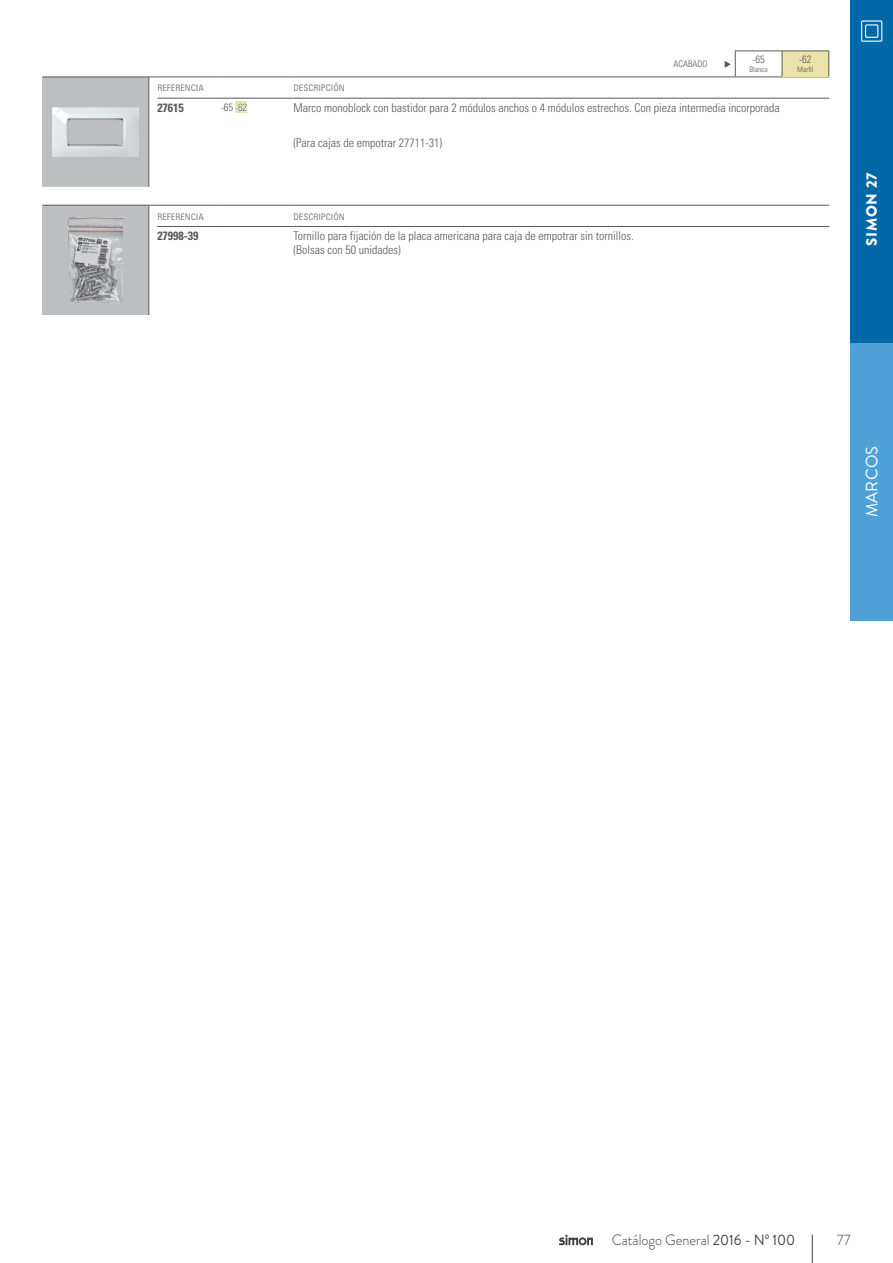
<style>
.page{position:relative;width:893px;height:1263px;background:#fff}
.page>*{position:absolute;margin:0;border:0;box-sizing:border-box;transform-origin:0 0}
.t1{font:16.5px "Brandon Grotesque";letter-spacing:.02em;color:#fff}
.t2{font:300 15px "Brandon Grotesque";color:#414042;scale:.95 1}
.t3{font:900 15px "Brandon Grotesque";letter-spacing:.05em;color:#fff}
.t4{font:300 condensed 12px/13.5px "Univers";color:#58595b}
.t5{font:700 condensed 12px "Univers";color:#58595b}
.t6{font:300 condensed 10.5px "Univers";letter-spacing:-.005em;color:#58595b}
.t7{font:condensed 9px "Univers";color:#808285}
.t8{font:300 condensed 9px "Univers";color:#58595b}
.t9{font:300 condensed 7.5px "Univers";color:#58595b}
.s1{font-weight:400}
</style>
<div class="page">
<div style="left:850px;top:342px;width:43px;height:279px;background:#50a0d8"></div>
<div style="left:850px;top:0;width:43px;height:342px;background:#0068a6"></div>
<svg style="left:861px;top:20px;width:21px;height:22px"></svg>
<svg style="left:559px;top:1235px;width:34px;height:10px"></svg>
<svg style="left:812px;top:1234px;width:1px;height:29px"></svg>
<svg style="left:43px;top:78px;width:786px;height:127px"></svg>
<hr style="left:293px;top:98px;width:536px;height:1px;background:#58595b">
<hr style="left:221px;top:98px;width:72px;height:1px;background:#58595b">
<hr style="left:43px;top:77px;width:106px;height:1px;background:#58595b">
<hr style="left:157px;top:98px;width:64px;height:1px;background:#58595b">
<svg style="left:148px;top:77px;width:9px;height:110px"></svg>
<hr style="left:157px;top:77px;width:64px;height:1px;background:#58595b">
<hr style="left:221px;top:77px;width:72px;height:1px;background:#58595b">
<hr style="left:293px;top:77px;width:536px;height:1px;background:#58595b">
<img style="left:53px;top:107px;width:85px;height:50px">
<div style="left:221px;top:101px;width:14px;height:12px;background:#fff"></div>
<div style="left:235px;top:101px;width:12px;height:12px;background:#eae3aa"></div>
<svg style="left:235px;top:103px;width:13px;height:9px"></svg>
<div style="left:43px;top:206px;width:106px;height:110px;background:#bcbec0"></div>
<hr style="left:293px;top:226px;width:536px;height:1px;background:#58595b">
<hr style="left:221px;top:226px;width:72px;height:1px;background:#58595b">
<hr style="left:43px;top:205px;width:106px;height:1px;background:#58595b">
<svg style="left:148px;top:205px;width:9px;height:110px"></svg>
<hr style="left:157px;top:205px;width:64px;height:1px;background:#58595b">
<hr style="left:221px;top:205px;width:72px;height:1px;background:#58595b">
<hr style="left:293px;top:205px;width:536px;height:1px;background:#58595b">
<hr style="left:157px;top:226px;width:64px;height:1px;background:#58595b">
<img style="left:68px;top:218px;width:55px;height:85px">
<div style="left:782px;top:51px;width:47px;height:25px;background:#eae3aa"></div>
<hr style="left:735px;top:51px;width:47px;height:1px;background:#58595b">
<hr style="left:782px;top:51px;width:47px;height:1px;background:#58595b">
<svg style="left:782px;top:51px;width:1px;height:25px"></svg>
<svg style="left:828px;top:51px;width:1px;height:25px"></svg>
<svg style="left:725px;top:51px;width:11px;height:25px"></svg>
<p class="t8" style="left:674px;top:59px;width:36px">ACABADO</p>
<p class="t6" style="left:752px;top:53px;width:14px">-65</p>
<p class="t9" style="left:749px;top:65px;width:20px">Blanco</p>
<p class="t7" style="left:157px;top:82px;width:48px">REFERENCIA</p>
<p class="t7" style="left:293px;top:82px;width:53px">DESCRIPCIÓN</p>
<p class="t5" style="left:157px;top:100px;width:28px">27615</p>
<p class="t6" style="left:221px;top:101px;width:28px">-65 -62</p>
<p class="t4" style="left:293px;top:101px;width:488px">Marco monoblock con bastidor para 2 módulos anchos o 4 módulos estrechos. Con pieza intermedia incorporada</p>
<p class="t4" style="left:293px;top:136px;width:150px">(Para cajas de empotrar 27711-31)</p>
<p class="t6" style="left:799px;top:53px;width:14px">-62</p>
<p class="t9" style="left:797px;top:65px;width:18px">Marfil</p>
<p class="t7" style="left:157px;top:211px;width:48px">REFERENCIA</p>
<p class="t7" style="left:293px;top:211px;width:53px">DESCRIPCIÓN</p>
<p class="t5" style="left:157px;top:229px;width:43px">27998-39</p>
<p class="t4" style="left:293px;top:229px;width:342px">Tornillo para fijación de la placa americana para caja de empotrar sin tornillos. (Bolsas con 50 unidades)</p>
<p class="t3" style="left:861px;top:246px;width:75px;rotate:-90deg">SIMON 27</p>
<h1 class="t1" style="left:860px;top:517px;width:73px;rotate:-90deg">MARCOS</h1>
<p class="t2" style="left:612px;top:1229px;width:195px">Catálogo General <span class="s1">2016 - Nº 100</span></p>
<p class="t2" style="left:837px;top:1229px;width:16px">77</p>
</div>
